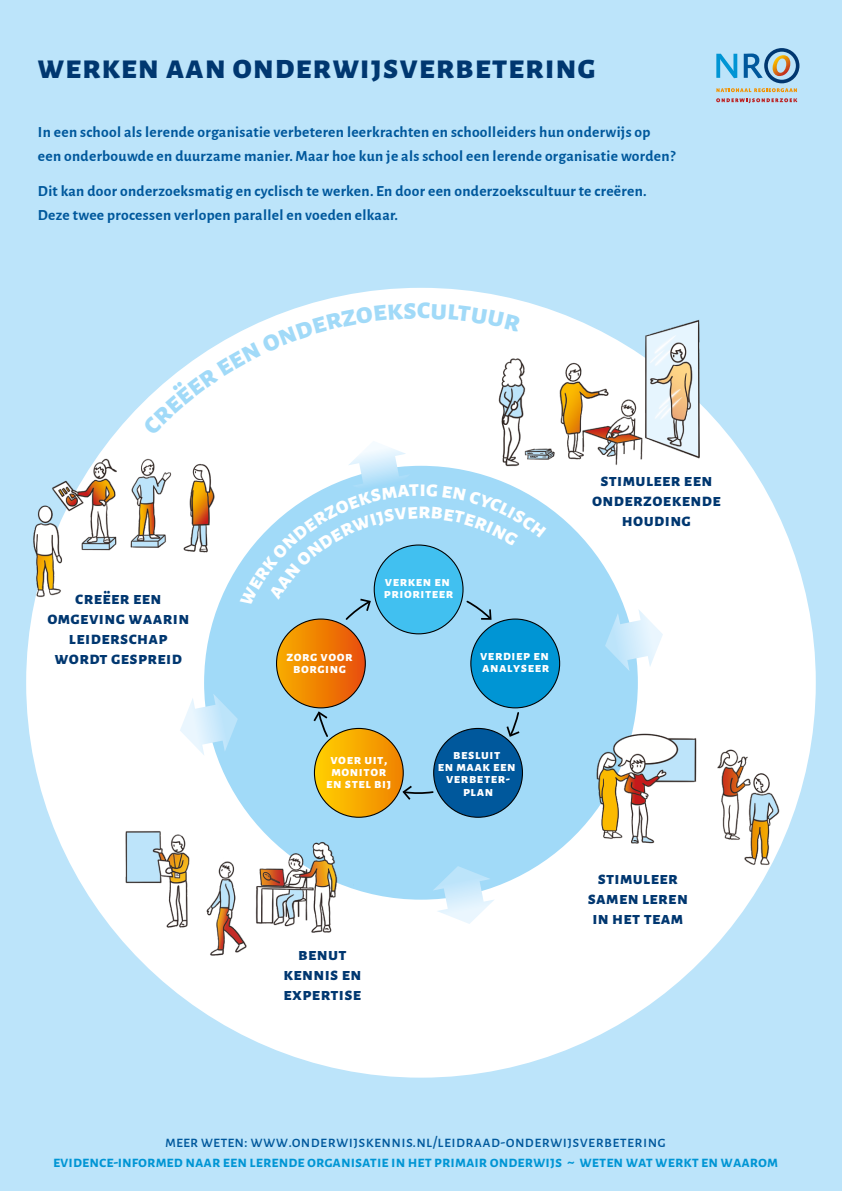
<style>
.page{position:relative;width:842px;height:1191px;background:#bce4fa}
.page>*{position:absolute;margin:0;border:0;box-sizing:border-box;transform-origin:0 0}
.t1{font:800 35px "Alegreya Sans SC";letter-spacing:.02em;color:#003770}
.t2{font:800 30px "Alegreya Sans SC";color:#a1daf8}
.t3{font:800 23px "Alegreya Sans SC";color:#fff}
.t4{font:800 18px/20px "Alegreya Sans SC";letter-spacing:.02em;color:#003770;text-align:center}
.t5{font:700 16px "Alegreya Sans SC";color:#0095d4}
.t6{font:500 16px "Alegreya Sans SC";letter-spacing:.02em;color:#00589c}
.t7{font:700 15.5px/24px "Alegreya Sans";letter-spacing:.02em;color:#00589c}
.t8{font:800 13.9px/12.2px "Alegreya Sans SC";letter-spacing:.04em;color:#fff;text-align:center}
</style>
<div class="page">
<div style="left:26px;top:288px;width:790px;height:789px;border:185px solid #fff;border-radius:50%"></div>
<div style="left:204px;top:466px;width:434px;height:433px;background:#a1daf8;border-radius:50%"></div>
<svg style="left:716px;top:98px;width:81px;height:5px"></svg>
<svg style="left:716px;top:48px;width:83px;height:44px"></svg>
<img style="left:476px;top:308px;width:248px;height:175px">
<img style="left:577px;top:723px;width:220px;height:156px">
<img style="left:32px;top:442px;width:208px;height:169px">
<img style="left:116px;top:815px;width:237px;height:154px">
<svg style="left:433px;top:866px;width:62px;height:58px"></svg>
<svg style="left:605px;top:609px;width:58px;height:62px"></svg>
<svg style="left:180px;top:693px;width:58px;height:63px"></svg>
<svg style="left:506px;top:712px;width:14px;height:25px"></svg>
<svg style="left:402px;top:785px;width:33px;height:15px"></svg>
<svg style="left:313px;top:711px;width:15px;height:26px"></svg>
<div style="left:374px;top:545px;width:89px;height:89px;background:#41c0f0;border-radius:50%"></div>
<svg style="left:314px;top:728px;width:89px;height:89px;background:#f0a400"></svg>
<svg style="left:276px;top:619px;width:89px;height:89px;background:#e97a03"></svg>
<div style="left:471px;top:619px;width:89px;height:89px;background:#0095d4;border-radius:50%"></div>
<div style="left:434px;top:728px;width:88px;height:89px;background:#00589c;border-radius:50%"></div>
<svg style="left:143px;top:303px;width:273px;height:132px"></svg>
<div style="left:432px;top:303px;width:89px;height:28px;background:#fff"></div>
<svg style="left:240px;top:441px;width:306px;height:180px"></svg>
<h1 class="t1" style="left:37px;top:40px;width:560px">werken aan onderwijsverbetering</h1>
<p class="t7" style="left:38px;top:119px;width:639px">In een school als lerende organisatie verbeteren leerkrachten en schoolleiders hun onderwijs op een onderbouwde en duurzame manier. Maar hoe kun je als school een lerende organisatie worden?</p>
<p class="t7" style="left:38px;top:178px;width:610px">Dit kan door onderzoeksmatig en cyclisch te werken. En door een onderzoekscultuur te creëren.<br>Deze twee processen verlopen parallel en voeden elkaar.</p>
<p class="t4" style="left:47px;top:586px;width:143px">creëer een omgeving waarin leiderschap wordt gespreid</p>
<h2 class="t2" style="left:417px;top:286px;width:15px">c</h2>
<h3 class="t3" style="left:419px;top:471px;width:8px">i</h3>
<p class="t8" style="left:384px;top:574px;width:71px;text-align:left">verken en prioriteer</p>
<p class="t8" style="left:286px;top:649px;width:68px">zorg voor borging</p>
<p class="t8" style="left:480px;top:648px;width:71px;text-align:left">verdiep en analyseer</p>
<p class="t8" style="left:326px;top:752px;width:67px">voer uit, monitor en stel bij</p>
<p class="t8" style="left:438px;top:747px;width:79px">besluit<br>en maak een verbeter&shy;plan</p>
<p class="t4" style="left:283px;top:943px;width:80px">benut kennis en expertise</p>
<p class="t4" style="left:592px;top:469px;width:130px">stimuleer een onderzoekende houding</p>
<p class="t4" style="left:588px;top:866px;width:102px">stimuleer samen leren in het team</p>
<p class="t6" style="left:165px;top:1130px;width:502px">meer weten: www.onderwijskennis.nl/leidraad-onderwijsverbetering</p>
<p class="t5" style="left:53px;top:1150px;width:727px">evidence-informed naar een lerende organisatie in het primair onderwijs ~ weten wat werkt en waarom</p>
</div>
